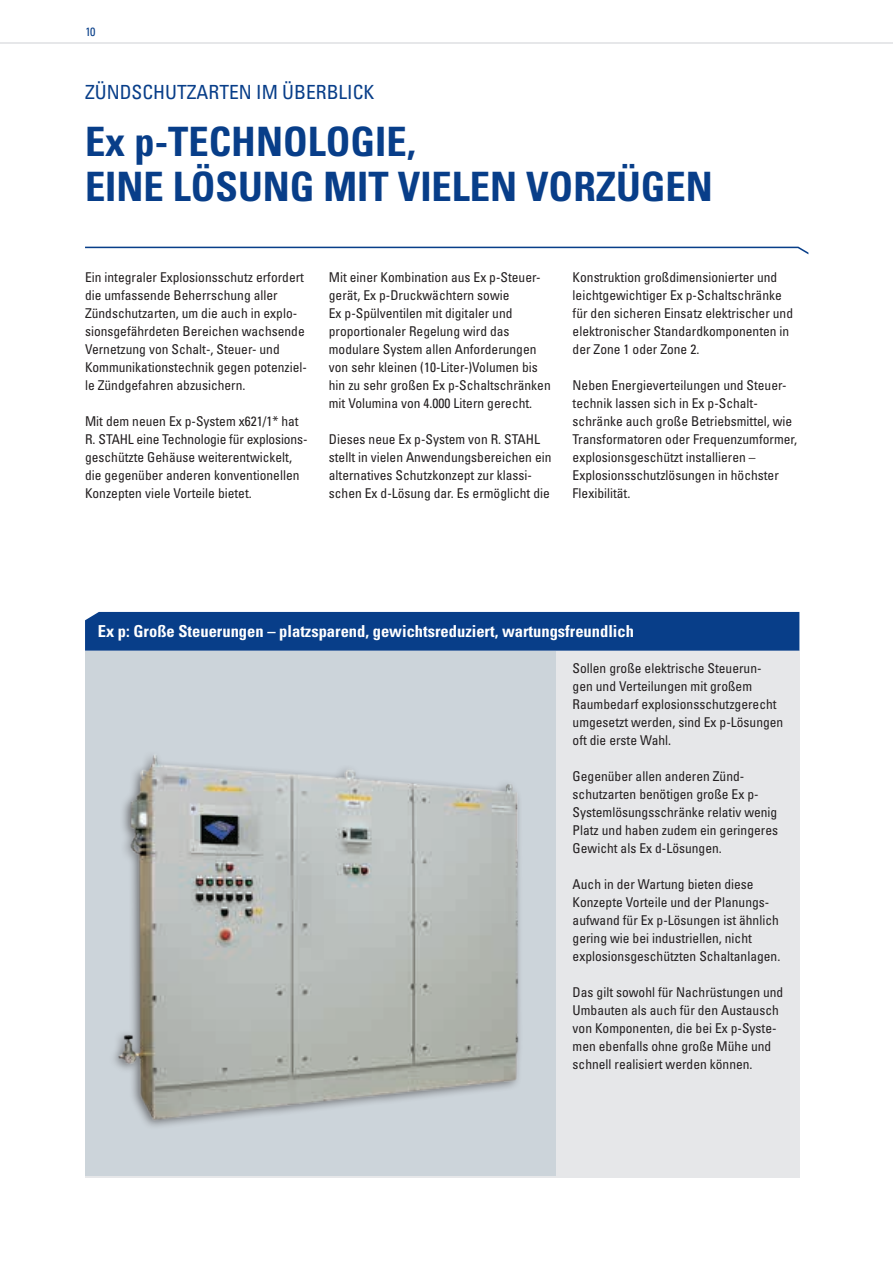
<style>
.page{position:relative;width:893px;height:1263px;background:#fff}
.page>*{position:absolute;margin:0;border:0;box-sizing:border-box;transform-origin:0 0}
.t1{font:700 condensed 40.5px/45px "Univers LT Std";color:#083e89}
.t2{font:condensed 19.5px "Univers LT Std";color:#083e89}
.t3{font:700 condensed 16.5px "Univers LT Std";color:#fff}
.t4{font:condensed 13.5px/18px "Univers LT Std";color:#231f20}
.t5{font:condensed 12px "Univers LT Std";color:#083e89}
</style>
<div class="page">
<hr style="left:0;top:42px;width:893px;height:2px;background:#e6e7e9">
<div style="left:85px;top:651px;width:714px;height:527px;background:#e6e7e9"></div>
<div style="left:85px;top:612px;width:714px;height:39px;background:#083e89"></div>
<div style="left:85px;top:651px;width:471px;height:525px;background:#ccd4da"></div>
<img style="left:114px;top:755px;width:406px;height:372px">
<svg style="left:85px;top:247px;width:723px;height:7px"></svg>
<p class="t5" style="left:86px;top:24px;width:11px">10</p>
<h2 class="t2" style="left:85px;top:80px;width:291px">ZÜNDSCHUTZARTEN IM ÜBERBLICK</h2>
<h1 class="t1" style="left:85px;top:119px;width:629px">Ex p-TECHNOLOGIE,<br>EINE LÖSUNG MIT VIELEN VORZÜGEN</h1>
<p class="t4" style="left:85px;top:268px;width:223px">Ein integraler Explosionsschutz erfordert die umfassende Beherrschung aller Zündschutzarten, um die auch in explo&shy;sionsgefährdeten Bereichen wachsende Vernetzung von Schalt-, Steuer- und Kommunikationstechnik gegen potenziel&shy;le Zündgefahren abzusichern.</p>
<p class="t4" style="left:85px;top:412px;width:224px">Mit dem neuen Ex p-System x621/1* hat R. STAHL eine Technologie für explosions&shy;geschützte Gehäuse weiterentwickelt, die gegenüber anderen konventionellen Konzepten viele Vorteile bietet.</p>
<p class="t4" style="left:329px;top:268px;width:223px">Mit einer Kombination aus Ex p-Steuer&shy;gerät, Ex p-Druckwächtern sowie<br>Ex p-Spülventilen mit digitaler und proportionaler Regelung wird das modulare System allen Anforderungen von sehr kleinen (10-Liter-)Volumen bis hin zu sehr großen Ex p-Schaltschränken mit Volumina von 4.000 Litern gerecht.</p>
<p class="t4" style="left:329px;top:430px;width:224px">Dieses neue Ex p-System von R. STAHL stellt in vielen Anwendungsbereichen ein alternatives Schutzkonzept zur klassi&shy;schen Ex d-Lösung dar. Es ermöglicht die</p>
<p class="t4" style="left:573px;top:268px;width:222px">Konstruktion großdimensionierter und leichtgewichtiger Ex p-Schaltschränke für den sicheren Einsatz elektrischer und elektronischer Standardkomponenten in der Zone 1 oder Zone 2.</p>
<p class="t4" style="left:573px;top:376px;width:226px">Neben Energieverteilungen und Steuer&shy;technik lassen sich in Ex p-Schalt&shy;schränke auch große Betriebsmittel, wie Transformatoren oder Frequenzumformer, explosionsgeschützt installieren – Explosionsschutzlösungen in höchster Flexibilität.</p>
<p class="t3" style="left:98px;top:621px;width:538px">Ex p: Große Steuerungen – platzsparend, gewichtsreduziert, wartungsfreundlich</p>
<p class="t4" style="left:573px;top:659px;width:212px">Sollen große elektrische Steuerun&shy;gen und Verteilungen mit großem<br>Raumbedarf explosionsschutzgerecht umgesetzt werden, sind Ex p-Lösungen oft die erste Wahl.</p>
<p class="t4" style="left:573px;top:767px;width:207px">Gegenüber allen anderen Zünd&shy;schutzarten benötigen große Ex p-Systemlösungsschränke relativ wenig Platz und haben zudem ein geringeres Gewicht als Ex d-Lösungen.</p>
<p class="t4" style="left:573px;top:875px;width:209px">Auch in der Wartung bieten diese Konzepte Vorteile und der Planungs&shy;aufwand für Ex p-Lösungen ist ähnlich gering wie bei industriellen, nicht explosionsgeschützten Schaltanlagen.</p>
<p class="t4" style="left:573px;top:983px;width:212px">Das gilt sowohl für Nachrüstungen und Umbauten als auch für den Austausch von Komponenten, die bei Ex p-Syste&shy;men ebenfalls ohne große Mühe und schnell realisiert werden können.</p>
</div>
